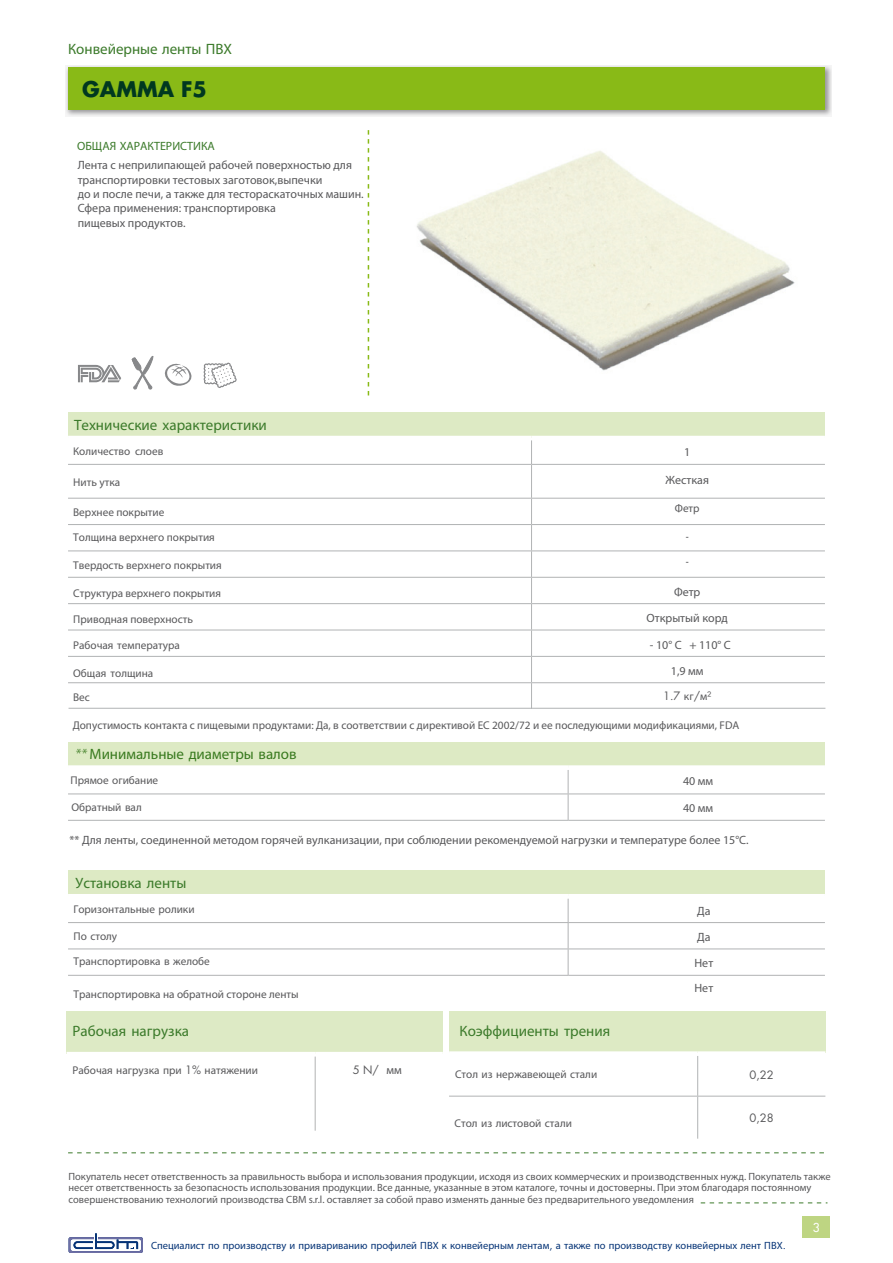
<style>
.page{position:relative;width:893px;height:1263px;background:#fff}
.page>*{position:absolute;margin:0;border:0;box-sizing:border-box;transform-origin:0 0}
.t1{font:700 21px "Futura";color:#003820}
.t2{font:15px "Myriad Pro";color:#3b7a2a}
.t3{font:15px "Myriad Pro";color:#397a1f}
.t4{font:12px/14.4px "Myriad Pro";color:#58585a}
.t5{font:12px "Futura";color:#fff}
.t6{font:11.25px/23.7px "Myriad Pro";color:#58585a}
.t7{font:11.25px "Futura";color:#58585a}
.t8{font:10.5px/11.2px "Myriad Pro";color:#58585a}
.t9{font:10.5px "Myriad Pro";color:#053376}
.s1{color:#3b7a2a}
.s2{font-family:"Myriad Pro"}
.s3{font-weight:300;font-style:italic}
.s4{font-family:"Futura"}
.s5{font-family:"Myriad Pro";font-size:12px}
</style>
<div class="page">
<svg style="left:65px;top:65px;width:767px;height:52px"></svg>
<div style="left:68px;top:67px;width:757px;height:43px;background:#89ba17"></div>
<div style="left:68px;top:412px;width:757px;height:26px;background:#ddeac4"></div>
<svg style="left:531px;top:440px;width:1px;height:24px"></svg>
<hr style="left:68px;top:464px;width:463px;height:1px;background:#b1b3b4">
<hr style="left:531px;top:464px;width:294px;height:1px;background:#b1b3b4">
<hr style="left:531px;top:465px;width:1px;height:33px;background:#b1b3b4">
<hr style="left:68px;top:498px;width:463px;height:1px;background:#b1b3b4">
<hr style="left:531px;top:498px;width:294px;height:1px;background:#b1b3b4">
<hr style="left:68px;top:524px;width:463px;height:1px;background:#b1b3b4">
<hr style="left:531px;top:524px;width:294px;height:1px;background:#b1b3b4">
<hr style="left:68px;top:550px;width:463px;height:1px;background:#b1b3b4">
<hr style="left:531px;top:550px;width:294px;height:1px;background:#b1b3b4">
<hr style="left:68px;top:577px;width:463px;height:1px;background:#b1b3b4">
<hr style="left:531px;top:577px;width:294px;height:1px;background:#b1b3b4">
<hr style="left:68px;top:603px;width:463px;height:1px;background:#b1b3b4">
<hr style="left:531px;top:603px;width:294px;height:1px;background:#b1b3b4">
<hr style="left:68px;top:630px;width:463px;height:1px;background:#b1b3b4">
<hr style="left:531px;top:630px;width:294px;height:1px;background:#b1b3b4">
<hr style="left:68px;top:656px;width:463px;height:1px;background:#b1b3b4">
<hr style="left:531px;top:656px;width:294px;height:1px;background:#b1b3b4">
<hr style="left:68px;top:682px;width:463px;height:1px;background:#b1b3b4">
<hr style="left:531px;top:682px;width:294px;height:1px;background:#b1b3b4">
<svg style="left:531px;top:499px;width:1px;height:209px"></svg>
<hr style="left:68px;top:436px;width:463px;height:4px;background:#fff">
<hr style="left:531px;top:436px;width:294px;height:4px;background:#fff">
<svg style="left:368px;top:130px;width:1px;height:265px"></svg>
<div style="left:68px;top:871px;width:757px;height:25px;background:#ddeac4"></div>
<svg style="left:68px;top:898px;width:757px;height:77px"></svg>
<hr style="left:68px;top:894px;width:500px;height:4px;background:#fff">
<hr style="left:568px;top:894px;width:257px;height:4px;background:#fff">
<hr style="left:68px;top:948px;width:500px;height:1px;background:#b1b3b4">
<hr style="left:568px;top:948px;width:257px;height:1px;background:#b1b3b4">
<hr style="left:68px;top:975px;width:500px;height:1px;background:#b1b3b4">
<hr style="left:568px;top:975px;width:257px;height:1px;background:#b1b3b4">
<div style="left:68px;top:742px;width:757px;height:25px;background:#ddeac4"></div>
<svg style="left:68px;top:770px;width:757px;height:50px"></svg>
<div style="left:68px;top:765px;width:500px;height:5px;background:#fff"></div>
<div style="left:568px;top:765px;width:257px;height:5px;background:#fff"></div>
<hr style="left:68px;top:820px;width:500px;height:1px;background:#b1b3b4">
<hr style="left:568px;top:820px;width:257px;height:1px;background:#b1b3b4">
<div style="left:802px;top:1216px;width:28px;height:22px;background:#bed582"></div>
<svg style="left:69px;top:1233px;width:74px;height:20px"></svg>
<svg style="left:701px;top:1202px;width:126px;height:1px"></svg>
<svg style="left:68px;top:1152px;width:756px;height:1px"></svg>
<div style="left:67px;top:1011px;width:376px;height:43px;background:#ddeac5"></div>
<hr style="left:315px;top:1056px;width:1px;height:75px;background:#b2b3b4">
<hr style="left:67px;top:1052px;width:248px;height:4px;background:#fff">
<hr style="left:315px;top:1052px;width:128px;height:4px;background:#fff">
<div style="left:449px;top:1011px;width:376px;height:42px;background:#ddeac4"></div>
<hr style="left:697px;top:1056px;width:1px;height:40px;background:#b1b3b4">
<hr style="left:697px;top:1096px;width:1px;height:43px;background:#b1b3b4">
<div style="left:449px;top:1051px;width:249px;height:5px;background:#fff"></div>
<div style="left:698px;top:1051px;width:127px;height:5px;background:#fff"></div>
<hr style="left:449px;top:1096px;width:249px;height:1px;background:#b1b3b4">
<hr style="left:698px;top:1096px;width:127px;height:1px;background:#b1b3b4">
<svg style="left:132px;top:356px;width:22px;height:33px"></svg>
<svg style="left:78px;top:365px;width:43px;height:17px"></svg>
<svg style="left:164px;top:363px;width:28px;height:23px"></svg>
<svg style="left:204px;top:362px;width:33px;height:26px"></svg>
<hr style="left:69px;top:708px;width:463px;height:1px;background:#b1b3b4">
<hr style="left:532px;top:708px;width:293px;height:1px;background:#b1b3b4">
<img style="left:417px;top:151px;width:378px;height:220px">
<p class="t2" style="left:68px;top:39px;width:166px">Конвейерные ленты ПВХ</p>
<p class="t1" style="left:82px;top:75px;width:126px">GAMMA F5</p>
<p class="t4" style="left:77px;top:137px;width:276px;line-height:19px"><span class="s1">ОБЩАЯ ХАРАКТЕРИСТИКА<br></span>Лента с неприлипающей рабочей поверхностью для</p>
<p class="t4" style="left:78px;top:172px;width:288px">транспортировки тестовых заготовок,выпечки<br>до и после печи, а также для тестораскаточных машин.<br>Сфера применения: транспортировка<br>пищевых продуктов.</p>
<p class="t2" style="left:74px;top:415px;width:194px">Технические характеристики</p>
<p class="t6" style="left:73px;top:439px;width:92px">Количество слоев</p>
<p class="t6" style="left:73px;top:470px;width:48px">Нить утка</p>
<p class="t6" style="left:73px;top:500px;width:93px">Верхнее покрытие</p>
<p class="t6" style="left:73px;top:525px;width:143px">Толщина верхнего покрытия</p>
<p class="t6" style="left:73px;top:553px;width:150px">Твердость верхнего покрытия</p>
<p class="t6" style="left:73px;top:581px;width:149px">Структура верхнего покрытия</p>
<p class="t6" style="left:73px;top:607px;width:121px">Приводная поверхность</p>
<p class="t6" style="left:73px;top:634px;width:108px">Рабочая температура</p>
<p class="t6" style="left:73px;top:661px;width:82px">Общая толщина<br>Вес</p>
<p class="t4" style="left:684px;top:444px;width:8px">1</p>
<p class="t4" style="left:665px;top:473px;width:45px">Жесткая</p>
<p class="t6" style="left:675px;top:496px;width:26px">Фетр</p>
<p class="t7" style="left:686px;top:528px;width:4px">-</p>
<p class="t7" style="left:686px;top:554px;width:4px">-</p>
<p class="t4" style="left:646px;top:578px;width:83px;line-height:26px;text-align:center">Фетр<br>Открытый корд</p>
<p class="t4" style="left:650px;top:637px;width:82px">- 10° C + 110° C</p>
<p class="t4" style="left:671px;top:663px;width:34px">1,9 мм</p>
<p class="t7" style="left:663px;top:688px;width:50px">1.7 <span class="s2">кг</span>/<span class="s2">м</span>²</p>
<p class="t6" style="left:73px;top:713px;width:668px">Допустимость контакта с пищевыми продуктами: Да, в соответствии с директивой ЕС 2002/72 и ее последующими модификациями, FDA</p>
<p class="t3" style="left:75px;top:744px;width:223px"><span class="s3">**</span> Минимальные диаметры валов</p>
<p class="t6" style="left:71px;top:768px;width:89px">Прямое огибание</p>
<p class="t6" style="left:72px;top:795px;width:72px">Обратный вал</p>
<p class="t4" style="left:683px;top:768px;width:32px;line-height:26.4px">40 мм<br>40 мм</p>
<p class="t4" style="left:69px;top:833px;width:681px">** Для ленты, соединенной методом горячей вулканизации, при соблюдении рекомендуемой нагрузки и температуре более 15°C.</p>
<p class="t2" style="left:76px;top:873px;width:112px">Установка ленты</p>
<p class="t6" style="left:74px;top:897px;width:123px">Горизонтальные ролики</p>
<p class="t6" style="left:74px;top:924px;width:138px;line-height:24.6px">По столу<br>Транспортировка в желобе</p>
<p class="t6" style="left:74px;top:982px;width:227px">Транспортировка на обратной стороне ленты</p>
<p class="t2" style="left:73px;top:1021px;width:118px">Рабочая нагрузка</p>
<p class="t6" style="left:73px;top:1058px;width:187px">Рабочая нагрузка при <span class="s4">1%</span> натяжении</p>
<p class="t7" style="left:353px;top:1062px;width:51px">5 N/ <span class="s5">мм</span></p>
<p class="t2" style="left:460px;top:1021px;width:152px">Коэффициенты трения</p>
<p class="t6" style="left:455px;top:1062px;width:144px">Стол из нержавеющей стали</p>
<p class="t6" style="left:455px;top:1111px;width:119px">Стол из листовой стали</p>
<p class="t4" style="left:697px;top:898px;width:15px;line-height:26.1px">Да<br>Да</p>
<p class="t4" style="left:694px;top:955px;width:20px">Нет</p>
<p class="t4" style="left:694px;top:981px;width:20px">Нет</p>
<p class="t7" style="left:749px;top:1068px;width:26px">0,22</p>
<p class="t7" style="left:749px;top:1110px;width:26px">0,28</p>
<p class="t8" style="left:68px;top:1171px;width:764px">Покупатель несет ответственность за правильность выбора и использования продукции, исходя из своих коммерческих и производственных нужд. Покупатель также несет ответственность за безопасность использования продукции. Все данные, указанные в этом каталоге, точны и достоверны. При этом благодаря постоянному совершенствованию технологий производства CBM s.r.l. оставляет за собой право изменять данные без предварительного уведомления</p>
<p class="t9" style="left:151px;top:1239px;width:636px">Специалист по производству и привариванию профилей ПВХ к конвейерным лентам<span class="s4">,</span> а также по производству конвейерных лент ПВХ<span class="s4">.</span></p>
<p class="t5" style="left:813px;top:1220px;width:8px">3</p>
</div>
